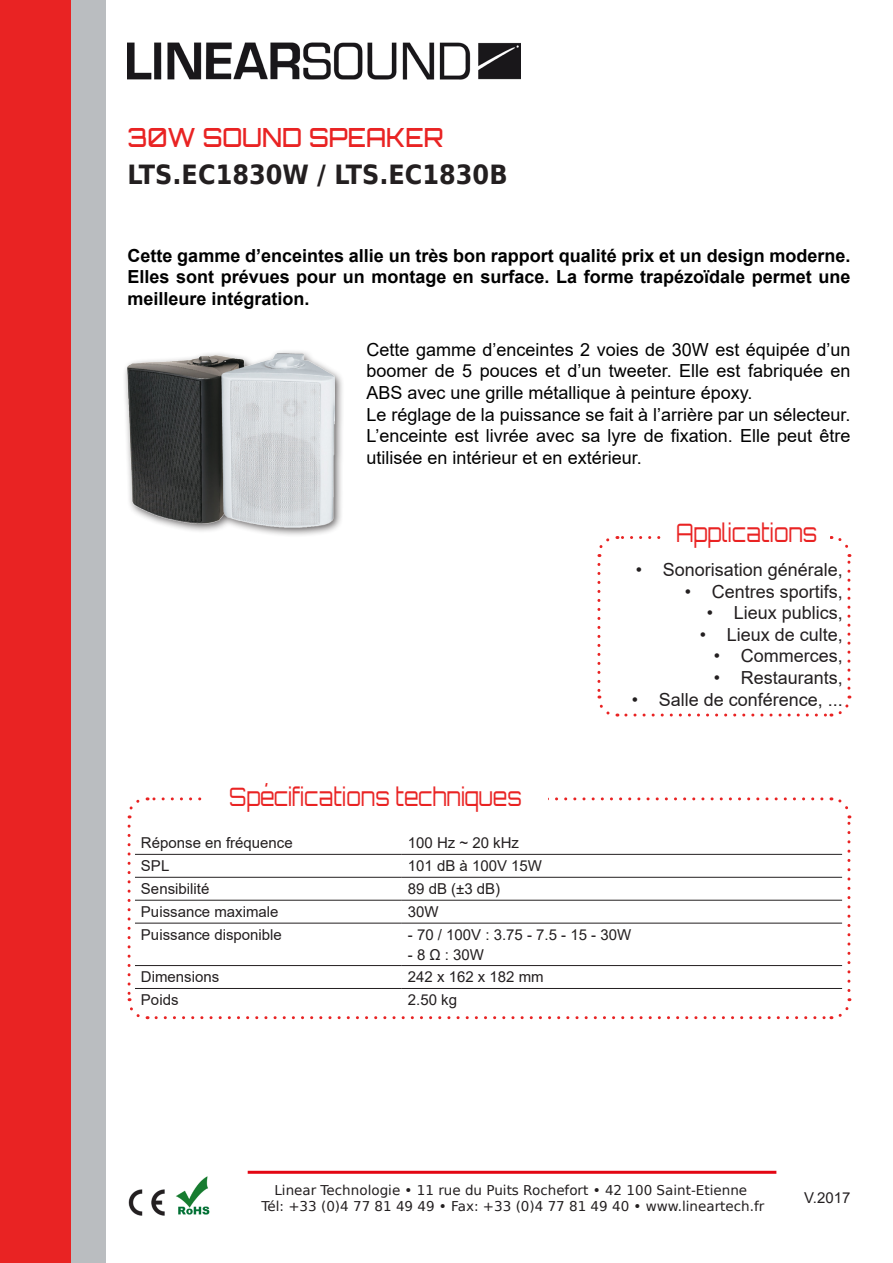
<style>
.page{position:relative;width:893px;height:1263px;background:#fff}
.page>*{position:absolute;margin:0;border:0;box-sizing:border-box;transform-origin:0 0}
.t1{font:700 26.4px "Bitstream Vera Sans";color:#231f20;scale:.91 1}
.t2{font:500 26.4px "Orbitron";color:#e92323;scale:.91 1}
.t3{font:300 25.35px "Orbitron";color:#e92323;scale:.83 1}
.t4{font:18px/21.6px "Arial";color:#000;text-align:justify}
.t5{font:700 18px/21.6px "Arial";color:#000;text-align:justify}
.t6{font:18px "Arial";color:#231f20}
.t7{font:15px "Arial";color:#231f20}
.t8{font:13.5px/16.2px "Bitstream Vera Sans";color:#231f20;text-align:center}
</style>
<div class="page">
<div style="left:0;top:0;width:73px;height:1263px;background:#e92323"></div>
<div style="left:72px;top:0;width:34px;height:1263px;background:#babdc0"></div>
<hr style="left:248px;top:1171px;width:528px;height:3px;background:#e30613">
<img style="left:176px;top:1176px;width:34px;height:39px">
<img style="left:128px;top:1189px;width:37px;height:27px">
<img style="left:128px;top:42px;width:393px;height:38px">
<div style="left:122px;top:349px;width:223px;height:189px;background:#231f20;opacity:.75"></div>
<img style="left:128px;top:354px;width:206px;height:173px">
<svg style="left:597px;top:564px;width:21px;height:153px"></svg>
<svg style="left:626px;top:695px;width:226px;height:22px"></svg>
<svg style="left:831px;top:536px;width:20px;height:152px"></svg>
<svg style="left:597px;top:536px;width:64px;height:21px"></svg>
<svg style="left:127px;top:826px;width:21px;height:194px"></svg>
<svg style="left:156px;top:998px;width:696px;height:21px"></svg>
<svg style="left:831px;top:797px;width:20px;height:193px"></svg>
<svg style="left:127px;top:797px;width:695px;height:21px"></svg>
<div style="left:203px;top:788px;width:345px;height:21px;background:#fff"></div>
<hr style="left:135px;top:854px;width:267px;height:1px;background:#231f20">
<hr style="left:402px;top:854px;width:440px;height:1px;background:#231f20">
<hr style="left:135px;top:877px;width:267px;height:1px;background:#231f20">
<hr style="left:402px;top:877px;width:440px;height:1px;background:#231f20">
<hr style="left:135px;top:900px;width:267px;height:1px;background:#231f20">
<hr style="left:402px;top:900px;width:440px;height:1px;background:#231f20">
<hr style="left:135px;top:923px;width:267px;height:1px;background:#231f20">
<hr style="left:402px;top:923px;width:440px;height:1px;background:#231f20">
<hr style="left:135px;top:965px;width:267px;height:1px;background:#231f20">
<hr style="left:402px;top:965px;width:440px;height:1px;background:#231f20">
<hr style="left:135px;top:988px;width:267px;height:1px;background:#231f20">
<hr style="left:402px;top:988px;width:440px;height:1px;background:#231f20">
<p class="t2" style="left:128px;top:121px;width:349px">30W SOUND SPEAKER</p>
<p class="t1" style="left:128px;top:160px;width:419px">LTS.EC1830W / LTS.EC1830B</p>
<p class="t5" style="left:128px;top:245px;width:724px">Cette gamme d’enceintes allie un très bon rapport qualité prix et un design moderne.<br>Elles sont prévues pour un montage en surface. La forme trapézoïdale permet une meilleure intégration.</p>
<p class="t4" style="left:367px;top:339px;width:485px">Cette gamme d’enceintes 2 voies de 30W est équipée d’un boomer de 5 pouces et d’un tweeter. Elle est fabriquée en ABS avec une grille métallique à peinture époxy.</p>
<p class="t4" style="left:367px;top:403px;width:485px">Le réglage de la puissance se fait à l’arrière par un sélecteur.</p>
<p class="t4" style="left:367px;top:425px;width:485px">L’enceinte est livrée avec sa lyre de fixation. Elle peut être utilisée en intérieur et en extérieur.</p>
<p class="t3" style="left:676px;top:516px;width:172px">Applications</p>
<p class="t6" style="left:636px;top:557px;width:209px">• Sonorisation générale,</p>
<p class="t6" style="left:685px;top:579px;width:160px">• Centres sportifs,</p>
<p class="t6" style="left:707px;top:600px;width:138px">• Lieux publics,</p>
<p class="t6" style="left:700px;top:622px;width:145px">• Lieux de culte,</p>
<p class="t6" style="left:714px;top:644px;width:131px">• Commerces,</p>
<p class="t6" style="left:714px;top:665px;width:131px">• Restaurants,</p>
<p class="t6" style="left:632px;top:687px;width:213px">• Salle de conférence, ...</p>
<p class="t3" style="left:229px;top:781px;width:354px">Spécifications techniques</p>
<p class="t7" style="left:141px;top:833px;width:153px">Réponse en fréquence</p>
<p class="t7" style="left:408px;top:833px;width:113px">100 Hz ~ 20 kHz</p>
<p class="t7" style="left:141px;top:856px;width:30px">SPL</p>
<p class="t7" style="left:408px;top:856px;width:136px">101 dB à 100V 15W</p>
<p class="t7" style="left:141px;top:878px;width:70px">Sensibilité</p>
<p class="t7" style="left:408px;top:878px;width:94px">89 dB (±3 dB)</p>
<p class="t7" style="left:141px;top:901px;width:139px">Puissance maximale</p>
<p class="t7" style="left:408px;top:901px;width:32px">30W</p>
<p class="t7" style="left:141px;top:924px;width:142px">Puissance disponible</p>
<p class="t7" style="left:408px;top:924px;width:225px">- 70 / 100V : 3.75 - 7.5 - 15 - 30W</p>
<p class="t7" style="left:408px;top:944px;width:78px">- 8 Ω : 30W</p>
<p class="t7" style="left:141px;top:967px;width:80px">Dimensions</p>
<p class="t7" style="left:408px;top:967px;width:137px">242 x 162 x 182 mm</p>
<p class="t7" style="left:141px;top:990px;width:39px">Poids</p>
<p class="t7" style="left:408px;top:990px;width:51px">2.50 kg</p>
<p class="t8" style="left:261px;top:1182px;width:504px">Linear Technologie • 11 rue du Puits Rochefort • 42 100 Saint-Etienne<br>Tél: +33 (0)4 77 81 49 49 • Fax: +33 (0)4 77 81 49 40 • www.lineartech.fr</p>
<p class="t7" style="left:804px;top:1187px;width:48px">V.2017</p>
</div>
